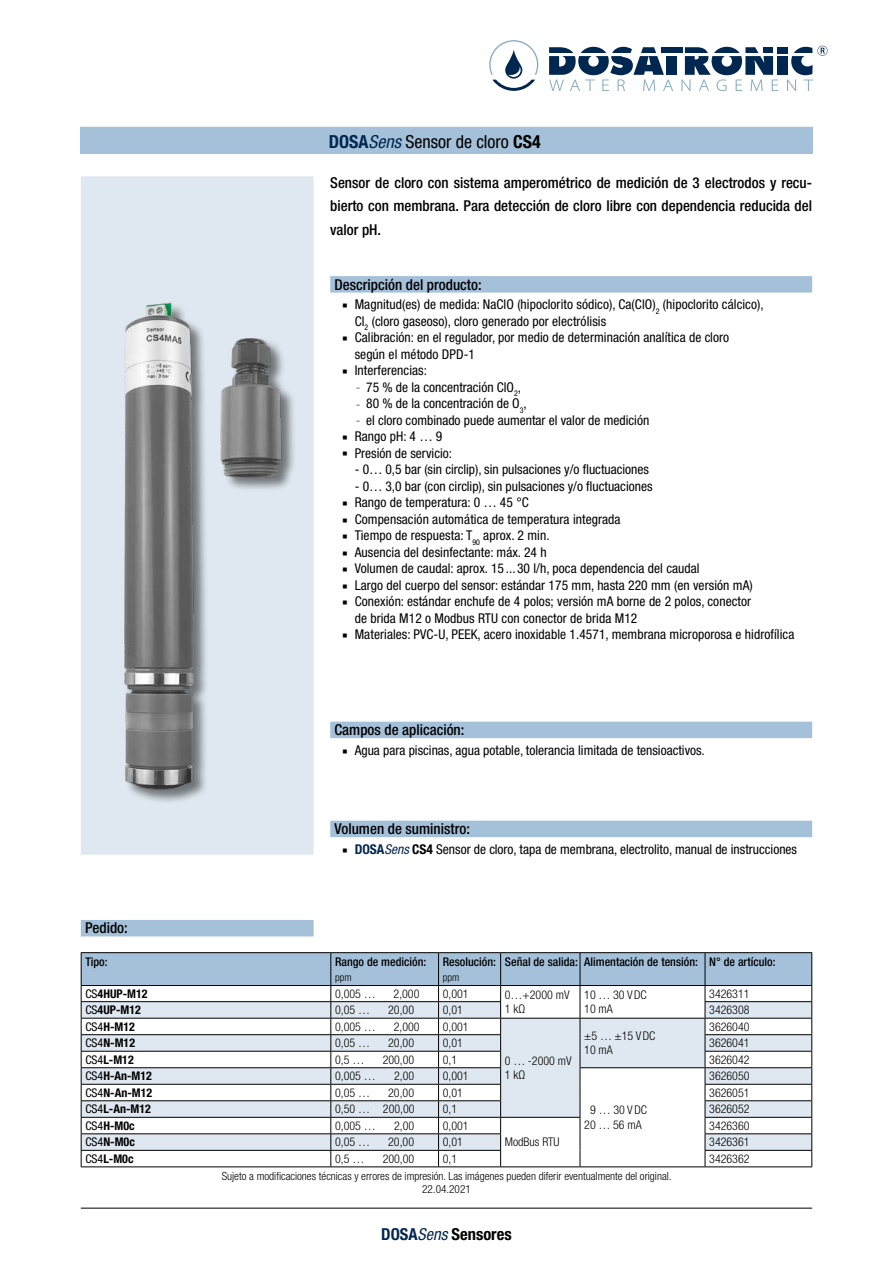
<style>
.page{position:relative;width:893px;height:1263px;background:#fff}
.page>*{position:absolute;margin:0;border:0;box-sizing:border-box;transform-origin:0 0}
.t1{font:condensed 18px "Helvetica Neue LT Pro";color:#000}
.t2{font:700 condensed 16.5px "Helvetica Neue LT Pro";color:#000}
.t3{font:500 condensed 15px/23.7px "Helvetica Neue LT Pro";color:#000;text-align:justify}
.t4{font:condensed 13.5px/16.5px "Helvetica Neue LT Pro";letter-spacing:.005em;color:#000}
.t5{font:300 condensed 12px/14.4px "Helvetica Neue LT Pro";color:#000}
.t6{font:700 condensed 12px "Helvetica Neue LT Pro";color:#000}
.t7{font:500 condensed 12px "Helvetica Neue LT Pro";color:#000}
.t8{font:300 condensed 11.25px/13.5px "Helvetica Neue LT Pro";color:#000;text-align:center}
.t9{font:300 condensed 10.5px "Helvetica Neue LT Pro";color:#000}
.s1{font-weight:700;color:#002750}
.s2{font-style:italic;color:#002750}
.s3{font-weight:700}
.s4{font-size:6.75px}
.s5{font-weight:400}
.s6{color:#002750}
.s7{font-weight:400;font-style:italic;color:#002750}
</style>
<div class="page">
<div style="left:81px;top:176px;width:233px;height:679px;background:#dfe8f0;border:2px solid #dfe8f0"></div>
<img style="left:124px;top:302px;width:169px;height:499px">
<hr style="left:81px;top:1208px;width:731px;height:1px;background:#000">
<svg style="left:489px;top:40px;width:339px;height:51px"></svg>
<div style="left:80px;top:127px;width:733px;height:27px;background:#a5c1da"></div>
<div style="left:81px;top:920px;width:233px;height:16px;background:#a5c1da"></div>
<hr style="left:81px;top:952px;width:250px;height:1px;background:#000">
<hr style="left:331px;top:952px;width:108px;height:1px;background:#000">
<hr style="left:439px;top:952px;width:62px;height:1px;background:#000">
<hr style="left:501px;top:952px;width:79px;height:1px;background:#000">
<hr style="left:580px;top:952px;width:125px;height:1px;background:#000">
<hr style="left:705px;top:952px;width:107px;height:1px;background:#000">
<svg style="left:81px;top:953px;width:731px;height:214px"></svg>
<hr style="left:580px;top:1018px;width:125px;height:1px;background:#000">
<div style="left:330px;top:276px;width:482px;height:17px;background:#a5c1da"></div>
<div style="left:330px;top:722px;width:482px;height:16px;background:#a5c1da"></div>
<div style="left:330px;top:821px;width:482px;height:16px;background:#a5c1da"></div>
<h1 class="t1" style="left:329px;top:131px;width:213px"><span class="s1">DOSA</span><span class="s2">Sens</span> Sensor de cloro <span class="s3">CS4</span></h1>
<p class="t3" style="left:330px;top:170px;width:483px">Sensor de cloro con sistema amperométrico de medición de 3 electrodos y recu&shy;bierto con membrana. Para detección de cloro libre con dependencia reducida del valor pH.</p>
<p class="t3" style="left:334px;top:272px;width:149px">Descripción del producto:</p>
<p class="t4" style="left:355px;top:296px;width:411px">Magnitud(es) de medida: NaClO (hipoclorito sódico), Ca(ClO)<sub>2</sub> (hipoclorito cálcico), Cl<sub>2</sub> (cloro gaseoso), cloro generado por electrólisis<br>Calibración: en el regulador, por medio de determinación analítica de cloro<br>según el método DPD-1<br>Interferencias:</p>
<p class="t4" style="left:357px;top:378px;width:166px"><span class="s4">–</span> 75 % de la concentración ClO<sub>2</sub>,</p>
<p class="t4" style="left:357px;top:395px;width:172px"><span class="s4">–</span> 80 % de la concentración de O<sub>3</sub>,</p>
<p class="t4" style="left:355px;top:411px;width:296px"><span class="s4">–</span> el cloro combinado puede aumentar el valor de medición<br>Rango pH: 4 … 9<br>Presión de servicio:</p>
<p class="t4" style="left:355px;top:461px;width:296px">- 0… 0,5 bar (sin circlip), sin pulsaciones y/o fluctuaciones</p>
<p class="t4" style="left:355px;top:477px;width:441px">- 0… 3,0 bar (con circlip), sin pulsaciones y/o fluctuaciones<br>Rango de temperatura: 0 … 45 °C<br>Compensación automática de temperatura integrada<br>Tiempo de respuesta: T<sub>90</sub> aprox. 2 min.<br>Ausencia del desinfectante: máx. 24 h<br>Volumen de caudal: aprox. 15 ...30 l/h, poca dependencia del caudal<br>Largo del cuerpo del sensor: estándar 175 mm, hasta 220 mm (en versión mA)<br>Conexión: estándar enchufe de 4 polos; versión mA borne de 2 polos, conector<br>de brida M12 o Modbus RTU con conector de brida M12<br>Materiales: PVC-U, PEEK, acero inoxidable 1.4571, membrana microporosa e hidrofílica</p>
<p class="t3" style="left:334px;top:718px;width:131px">Campos de aplicación:</p>
<p class="t4" style="left:355px;top:741px;width:352px">Agua para piscinas, agua potable, tolerancia limitada de tensioactivos.</p>
<p class="t3" style="left:334px;top:817px;width:137px">Volumen de suministro:</p>
<p class="t4" style="left:355px;top:840px;width:444px"><span class="s1">DOSA</span><span class="s2">Sens</span> <span class="s3">CS4</span> Sensor de cloro, tapa de membrana, electrolito, manual de instrucciones</p>
<p class="t3" style="left:85px;top:916px;width:44px">Pedido:</p>
<p class="t7" style="left:85px;top:954px;width:24px">Tipo:</p>
<p class="t7" style="left:335px;top:954px;width:93px">Rango de medición:</p>
<p class="t9" style="left:335px;top:971px;width:18px">ppm</p>
<p class="t7" style="left:443px;top:954px;width:55px">Resolución:</p>
<p class="t9" style="left:443px;top:971px;width:18px">ppm</p>
<p class="t7" style="left:505px;top:954px;width:272px">Señal de salida: Alimentación de tensión: N° de artículo:</p>
<p class="t6" style="left:85px;top:986px;width:64px"><span class="s5">CS</span>4HUP-M12</p>
<p class="t5" style="left:335px;top:986px;width:42px">0,005 …</p>
<p class="t5" style="left:394px;top:986px;width:27px">2,000</p>
<p class="t5" style="left:443px;top:986px;width:27px">0,001</p>
<p class="t5" style="left:505px;top:987px;width:66px">0…+2000 mV<br>1 kΩ</p>
<p class="t5" style="left:584px;top:987px;width:64px">10 ... 30 VDC<br>10 mA</p>
<p class="t5" style="left:709px;top:986px;width:42px">3426311</p>
<p class="t6" style="left:85px;top:1003px;width:57px"><span class="s5">CS</span>4UP-M12</p>
<p class="t5" style="left:335px;top:1003px;width:37px">0,05 …</p>
<p class="t5" style="left:388px;top:1003px;width:27px">20,00</p>
<p class="t5" style="left:443px;top:1003px;width:22px">0,01</p>
<p class="t5" style="left:709px;top:1003px;width:42px">3426308</p>
<p class="t6" style="left:85px;top:1019px;width:51px"><span class="s5">CS4</span>H-M12</p>
<p class="t5" style="left:335px;top:1019px;width:42px">0,005 …</p>
<p class="t5" style="left:394px;top:1019px;width:27px">2,000</p>
<p class="t5" style="left:443px;top:1019px;width:27px">0,001</p>
<p class="t5" style="left:505px;top:1053px;width:68px">0 … -2000 mV<br>1 kΩ</p>
<p class="t5" style="left:709px;top:1019px;width:42px">3626040</p>
<p class="t5" style="left:584px;top:1028px;width:73px">±5 … ±15 VDC<br>10 mA</p>
<p class="t6" style="left:85px;top:1036px;width:51px"><span class="s5">CS4</span>N-M12</p>
<p class="t5" style="left:335px;top:1036px;width:37px">0,05 …</p>
<p class="t5" style="left:388px;top:1036px;width:27px">20,00</p>
<p class="t5" style="left:443px;top:1036px;width:22px">0,01</p>
<p class="t5" style="left:709px;top:1036px;width:42px">3626041</p>
<p class="t6" style="left:85px;top:1052px;width:50px"><span class="s5">CS4</span>L-M12</p>
<p class="t5" style="left:335px;top:1052px;width:31px">0,5 …</p>
<p class="t5" style="left:383px;top:1052px;width:33px">200,00</p>
<p class="t5" style="left:443px;top:1052px;width:16px">0,1</p>
<p class="t5" style="left:709px;top:1052px;width:42px">3626042</p>
<p class="t6" style="left:85px;top:1069px;width:68px"><span class="s5">CS4</span>H-An-M12</p>
<p class="t5" style="left:335px;top:1069px;width:42px">0,005 …</p>
<p class="t5" style="left:394px;top:1069px;width:22px">2,00</p>
<p class="t5" style="left:443px;top:1069px;width:27px">0,001</p>
<p class="t5" style="left:584px;top:1103px;width:64px;text-align:center">9 … 30 VDC<br>20 … 56 mA</p>
<p class="t5" style="left:709px;top:1069px;width:42px">3626050</p>
<p class="t6" style="left:85px;top:1085px;width:68px"><span class="s5">CS4</span>N-An-M12</p>
<p class="t5" style="left:335px;top:1085px;width:37px">0,05 …</p>
<p class="t5" style="left:388px;top:1085px;width:27px">20,00</p>
<p class="t5" style="left:443px;top:1085px;width:22px">0,01</p>
<p class="t5" style="left:709px;top:1085px;width:42px">3626051</p>
<p class="t6" style="left:85px;top:1102px;width:67px"><span class="s5">CS4</span>L-An-M12</p>
<p class="t5" style="left:335px;top:1102px;width:81px">0,50 … 200,00</p>
<p class="t5" style="left:443px;top:1102px;width:16px">0,1</p>
<p class="t5" style="left:709px;top:1102px;width:42px">3626052</p>
<p class="t6" style="left:85px;top:1118px;width:51px"><span class="s5">CS4</span>H-M0c</p>
<p class="t5" style="left:335px;top:1118px;width:42px">0,005 …</p>
<p class="t5" style="left:394px;top:1118px;width:22px">2,00</p>
<p class="t5" style="left:443px;top:1118px;width:27px">0,001</p>
<p class="t5" style="left:505px;top:1135px;width:56px">ModBus RTU</p>
<p class="t5" style="left:709px;top:1118px;width:42px">3426360</p>
<p class="t6" style="left:85px;top:1135px;width:51px"><span class="s5">CS4</span>N-M0c</p>
<p class="t5" style="left:335px;top:1135px;width:37px">0,05 …</p>
<p class="t5" style="left:388px;top:1135px;width:27px">20,00</p>
<p class="t5" style="left:443px;top:1135px;width:22px">0,01</p>
<p class="t5" style="left:709px;top:1135px;width:42px">3426361</p>
<p class="t6" style="left:85px;top:1151px;width:50px"><span class="s5">CS4</span>L-M0c</p>
<p class="t5" style="left:335px;top:1151px;width:31px">0,5 …</p>
<p class="t5" style="left:383px;top:1151px;width:33px">200,00</p>
<p class="t5" style="left:443px;top:1151px;width:16px">0,1</p>
<p class="t5" style="left:709px;top:1151px;width:42px">3426362</p>
<p class="t8" style="left:222px;top:1169px;width:451px">Sujeto a modificaciones técnicas y errores de impresión. Las imágenes pueden diferir eventualmente del original.<br>22.04.2021</p>
<p class="t2" style="left:381px;top:1224px;width:132px"><span class="s6">DOSA</span><span class="s7">Sens</span> Sensores</p>
</div>
